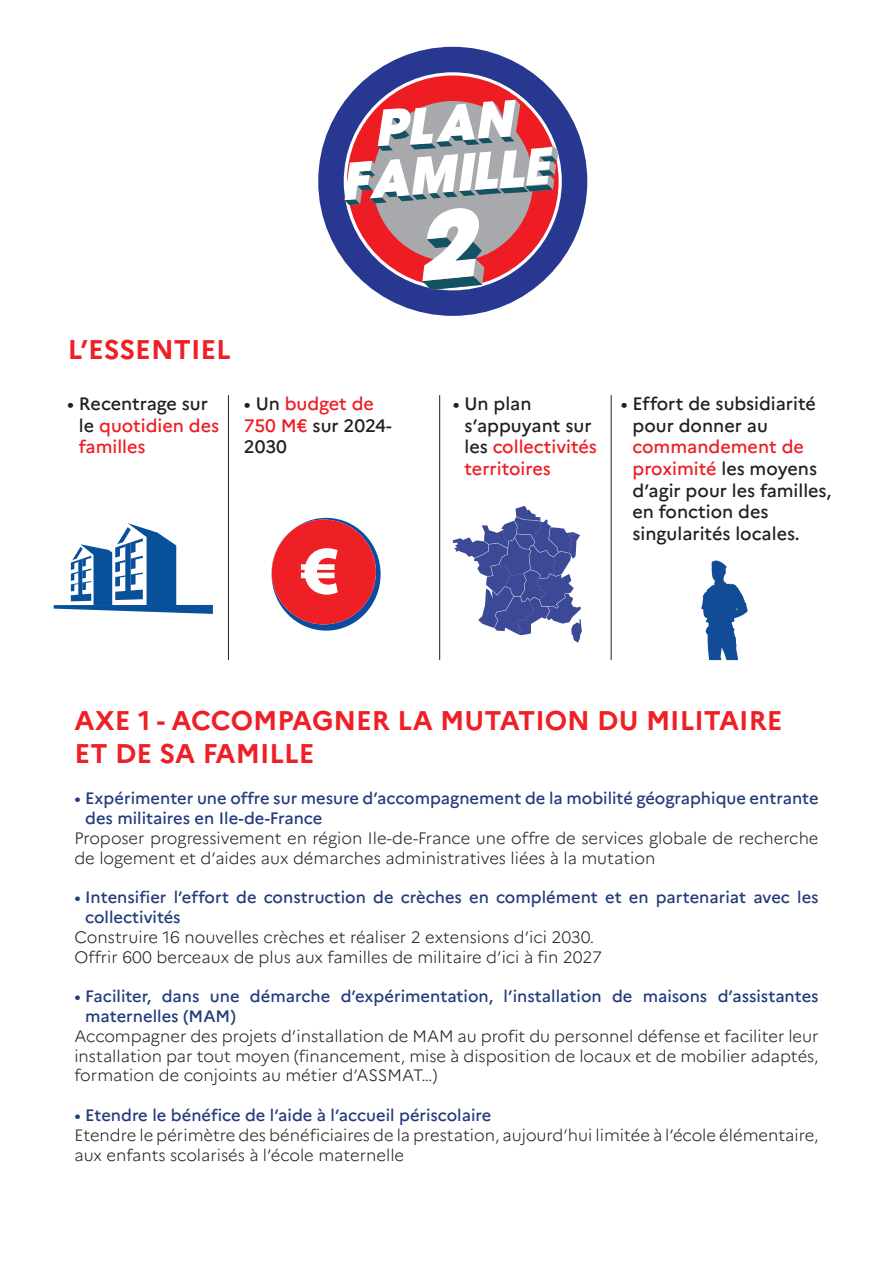
<style>
.page{position:relative;width:893px;height:1263px;background:#fff}
.page>*{position:absolute;margin:0;border:0;box-sizing:border-box;transform-origin:0 0}
.t1{font:700 27px/32.4px "Marianne";color:#ee2026}
.t2{font:500 18px/21.6px "Marianne";color:#231f20}
.t3{font:500 18px/21.6px "Marianne";color:#ee1d23}
.t4{font:300 16.5px/19.8px "Marianne";color:#231f20}
.t5{font:500 16.5px/19.8px "Marianne";color:#233b7d}
.s1{color:#231f20}
.s2{color:#ee1d23}
</style>
<div class="page">
<svg style="left:54px;top:523px;width:159px;height:91px"></svg>
<svg style="left:272px;top:518px;width:109px;height:113px"></svg>
<hr style="left:228px;top:395px;width:1px;height:265px;background:#231f20">
<hr style="left:439px;top:395px;width:1px;height:265px;background:#231f20">
<hr style="left:611px;top:395px;width:1px;height:265px;background:#231f20">
<svg style="left:701px;top:560px;width:47px;height:100px"></svg>
<svg style="left:453px;top:506px;width:129px;height:137px"></svg>
<div style="left:318px;top:47px;width:269px;height:269px;border:26px solid #283890;border-radius:50%"></div>
<div style="left:347px;top:76px;width:212px;height:211px;border:26px solid #ee1d23;border-radius:50%"></div>
<svg style="left:345px;top:100px;width:213px;height:190px"></svg>
<p class="t1" style="left:68px;top:333px;width:164px">L’ESSENTIEL</p>
<p class="t3" style="left:79px;top:393px;width:142px;text-indent:-12px"><span class="s1">• Recentrage sur le</span> quotidien des familles</p>
<p class="t3" style="left:464px;top:393px;width:134px;text-indent:-12px"><span class="s1">• Un plan s’appuyant sur les</span> collectivités territoires</p>
<p class="t2" style="left:632px;top:393px;width:200px;text-indent:-12px">• Effort de subsidiarité pour donner au <span class="s2">commandement de proximité</span> les moyens d’agir pour les familles, en fonction des singularités locales.</p>
<p class="t2" style="left:244px;top:393px;width:149px">• Un <span class="s2">budget de<br>750 M€</span> sur 2024-<br>2030</p>
<p class="t1" style="left:74px;top:704px;width:710px">AXE 1 - ACCOMPAGNER LA MUTATION DU MILITAIRE<br>ET DE SA FAMILLE</p>
<p class="t5" style="left:85px;top:788px;width:735px;text-indent:-11px">• Expérimenter une offre sur mesure d’accompagnement de la mobilité géographique entrante des militaires en Ile-de-France</p>
<p class="t4" style="left:74px;top:828px;width:746px">Proposer progressivement en région Ile-de-France une offre de services globale de recherche de logement et d’aides aux démarches administratives liées à la mutation</p>
<p class="t5" style="left:85px;top:887px;width:735px;text-indent:-11px">• Intensifier l’effort de construction de crèches en complément et en partenariat avec les collectivités</p>
<p class="t4" style="left:74px;top:927px;width:521px">Construire 16 nouvelles crèches et réaliser 2 extensions d’ici 2030.</p>
<p class="t4" style="left:74px;top:947px;width:529px">Offrir 600 berceaux de plus aux familles de militaire d’ici à fin 2027</p>
<p class="t5" style="left:85px;top:986px;width:735px;text-indent:-11px">• Faciliter, dans une démarche d’expérimentation, l’installation de maisons d’assistantes maternelles (MAM)</p>
<p class="t4" style="left:74px;top:1026px;width:746px;text-align:justify">Accompagner des projets d’installation de MAM au profit du personnel défense et faciliter leur installation par tout moyen (financement, mise à disposition de locaux et de mobilier adaptés, formation de conjoints au métier d’ASSMAT…)</p>
<p class="t5" style="left:74px;top:1105px;width:418px">• Etendre le bénéfice de l’aide à l’accueil périscolaire</p>
<p class="t4" style="left:74px;top:1125px;width:746px">Etendre le périmètre des bénéficiaires de la prestation, aujourd’hui limitée à l’école élémentaire, aux enfants scolarisés à l’école maternelle</p>
</div>
